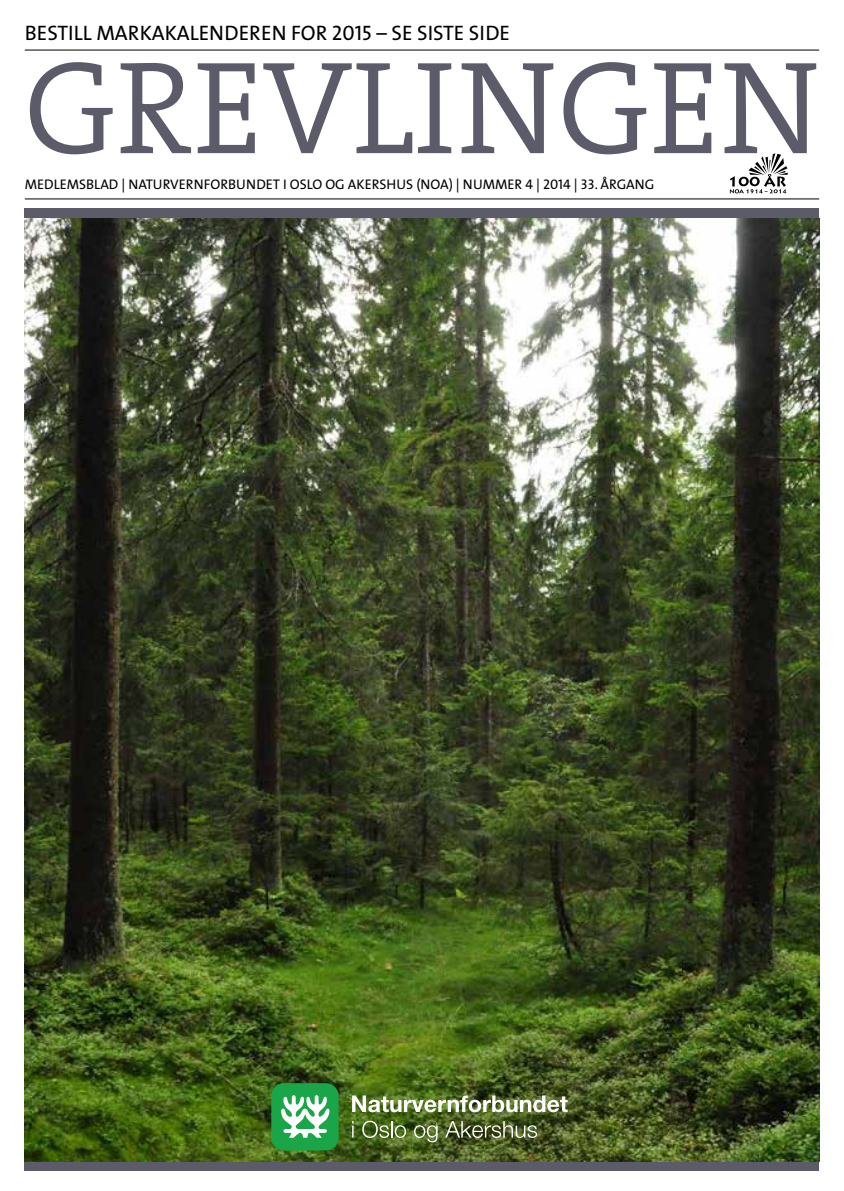
<style>
.page{position:relative;width:844px;height:1191px;background:#fff}
.page>*{position:absolute;margin:0;border:0;box-sizing:border-box;transform-origin:0 0}
.t1{font:300 133px "The Serif";color:#5c5b6a}
.t2{font:21px "The Sans Caps";color:#000}
.t3{font:14px "The Sans Caps";color:#000}
</style>
<div class="page">
<div style="left:25px;top:208px;width:794px;height:10px;background:#5c5b6a"></div>
<div style="left:25px;top:1161px;width:794px;height:10px;background:#5c5b6a"></div>
<img style="left:25px;top:218px;width:794px;height:943px">
<hr style="left:25px;top:198px;width:794px;height:1px;background:#000">
<hr style="left:25px;top:50px;width:794px;height:1px;background:#000">
<svg style="left:352px;top:1095px;width:215px;height:17px"></svg>
<svg style="left:352px;top:1121px;width:1px;height:16px"></svg>
<svg style="left:362px;top:1120px;width:44px;height:18px"></svg>
<svg style="left:414px;top:1125px;width:23px;height:17px"></svg>
<svg style="left:445px;top:1121px;width:92px;height:17px;background:#6b7650"></svg>
<div style="left:271px;top:1083px;width:67px;height:67px;background:#1aa648;border-radius:13px"></div>
<svg style="left:281px;top:1095px;width:48px;height:42px"></svg>
<svg style="left:729px;top:153px;width:58px;height:40px"></svg>
<h2 class="t2" style="left:25px;top:24px;width:486px">BESTILL MARKAKALENDEREN FOR 2015 – SE SISTE SIDE</h2>
<h1 class="t1" style="left:24px;top:50px;width:797px">GREVLINGEN</h1>
<p class="t3" style="left:25px;top:178px;width:630px">MEDLEMSBLAD | NATURVERNFORBUNDET I OSLO OG AKERSHUS (NOA) | NUMMER 4 | 2014 | 33. ÅRGANG</p>
</div>
